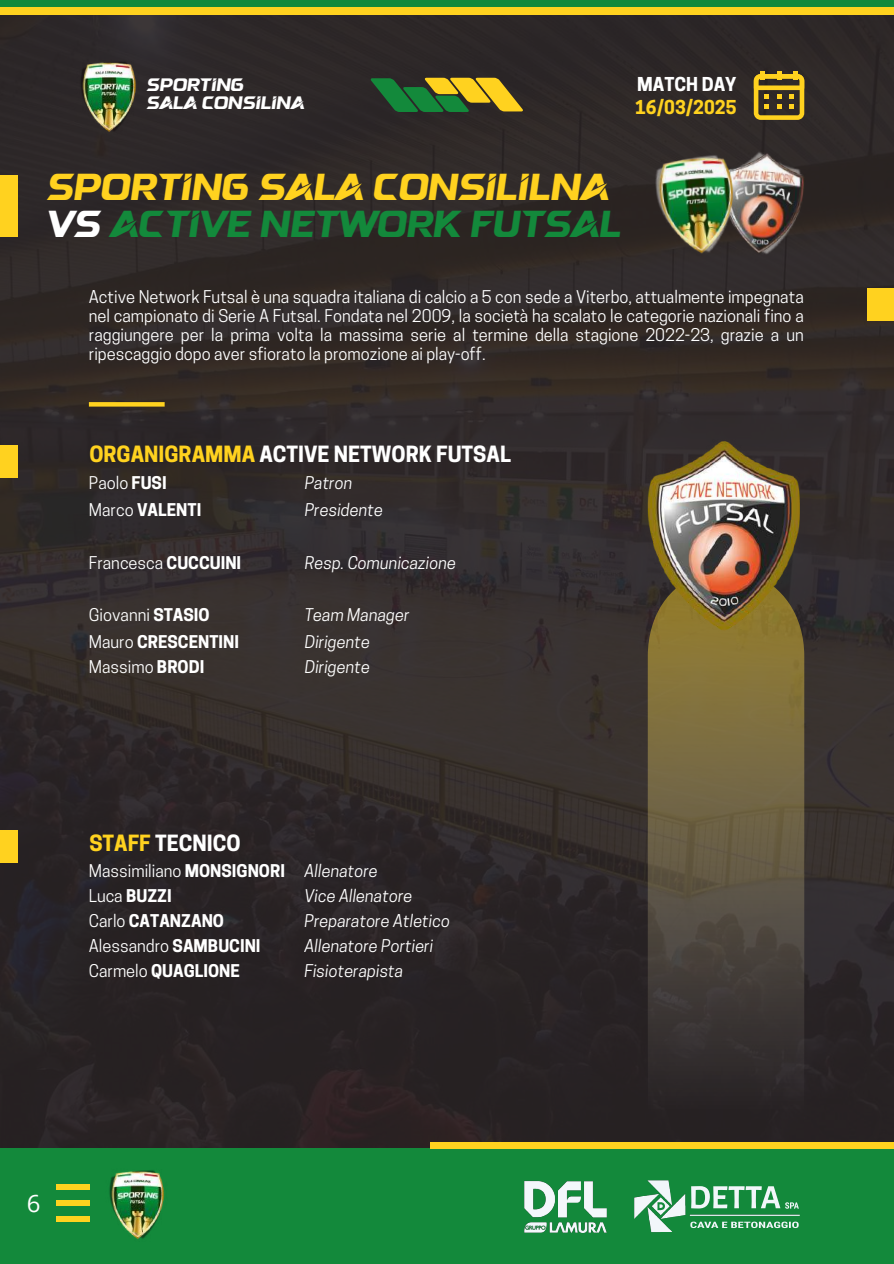
<style>
.page{position:relative;width:894px;height:1264px;background:#fff}
.page>*{position:absolute;margin:0;border:0;box-sizing:border-box;transform-origin:0 0}
.t1{font:37.5px/37.2px "Semakin";color:#ffd21f}
.t2{font:24px "Open Sans";color:#fff}
.t3{font:700 21px "Cooper Hewitt";color:#fff}
.t4{font:18px/18px "Semakin";color:#fff}
.t5{font:700 18px "Cooper Hewitt";color:#ffd21f}
.t6{font:700 18px "Cooper Hewitt";color:#fff}
.t7{font:16.5px/19.2px "Cooper Hewitt";color:#fff}
.t8{font:italic 16.5px "Cooper Hewitt";color:#fff}
.t9{font:700 16.5px "Cooper Hewitt";color:#fff}
.s1{color:#fff}
.s2{color:#13893b}
.s3{color:#ffd21f}
.s4{font-weight:700}
.s5{font-weight:400}
.s6{font-style:italic}
</style>
<div class="page">
<img style="left:0;top:15px;width:893px;height:1133px">
<div style="left:867px;top:288px;width:26px;height:32px;background:#ffd21f"></div>
<svg style="left:89px;top:402px;width:76px;height:4px"></svg>
<svg style="left:647px;top:570px;width:157px;height:544px;background:#5d523b"></svg>
<img style="left:647px;top:439px;width:156px;height:193px">
<div style="left:0;top:445px;width:17px;height:32px;background:#ffd21f"></div>
<div style="left:0;top:830px;width:17px;height:32px;background:#ffd21f"></div>
<div style="left:0;top:1148px;width:893px;height:115px;background:#13893b"></div>
<div style="left:56px;top:1216px;width:34px;height:5px;background:#ffd21f"></div>
<div style="left:56px;top:1200px;width:34px;height:5px;background:#ffd21f"></div>
<div style="left:56px;top:1184px;width:34px;height:5px;background:#ffd21f"></div>
<svg style="left:702px;top:1226px;width:96px;height:1px"></svg>
<svg style="left:702px;top:1186px;width:77px;height:16px"></svg>
<img style="left:702px;top:1202px;width:98px;height:24px">
<img style="left:634px;top:1180px;width:68px;height:53px">
<img style="left:642px;top:1187px;width:32px;height:38px">
<img style="left:524px;top:1181px;width:83px;height:52px">
<div style="left:429px;top:1142px;width:464px;height:6px;background:#ffd21f"></div>
<img style="left:109px;top:1170px;width:56px;height:70px">
<svg style="left:370px;top:78px;width:153px;height:34px;background:#687e2a"></svg>
<div style="left:0;top:175px;width:17px;height:61px;background:#ffd21f"></div>
<img style="left:747px;top:147px;width:72px;height:113px">
<img style="left:647px;top:143px;width:100px;height:119px">
<img style="left:76px;top:54px;width:66px;height:81px">
<div style="left:0;top:0;width:893px;height:15px;background:#ffd21f"></div>
<div style="left:0;top:0;width:893px;height:7px;background:#13893b"></div>
<div style="left:760px;top:72px;width:5px;height:8px;background:#ffd21f"></div>
<div style="left:776px;top:72px;width:5px;height:8px;background:#ffd21f"></div>
<div style="left:792px;top:72px;width:5px;height:8px;background:#ffd21f"></div>
<svg style="left:753px;top:74px;width:51px;height:46px;background:#927a23"></svg>
<p class="t4" style="left:146px;top:77px;width:159px">SPORTING<br>SALA CONSILINA</p>
<p class="t6" style="left:637px;top:77px;width:101px">MATCH DAY</p>
<p class="t5" style="left:635px;top:101px;width:103px">16/03/2025</p>
<h1 class="t1" style="left:46px;top:172px;width:576px">SPORTING SALA CONSILILNA<br><span class="s1">VS</span> <span class="s2">ACTIVE NETWORK FUTSAL</span></h1>
<p class="t7" style="left:89px;top:289px;width:716px;text-align:justify">Active Network Futsal è una squadra italiana di calcio a 5 con sede a Viterbo, attualmente impegnata nel campionato di Serie A Futsal. Fondata nel 2009, la società ha scalato le categorie nazionali fino a raggiungere per la prima volta la massima serie al termine della stagione 2022-23, grazie a un ripescaggio dopo aver sfiorato la promozione ai play-off.</p>
<p class="t3" style="left:89px;top:446px;width:423px"><span class="s3">ORGANIGRAMMA</span> ACTIVE NETWORK FUTSAL</p>
<p class="t7" style="left:89px;top:475px;width:79px">Paolo <span class="s4">FUSI</span></p>
<p class="t8" style="left:305px;top:476px;width:49px">Patron</p>
<p class="t9" style="left:89px;top:503px;width:114px"><span class="s5">Marco</span> VALENTI</p>
<p class="t8" style="left:305px;top:503px;width:80px">Presidente</p>
<p class="t7" style="left:89px;top:555px;width:154px">Francesca <span class="s4">CUCCUINI</span></p>
<p class="t8" style="left:305px;top:556px;width:153px">Resp. Comunicazione</p>
<p class="t7" style="left:89px;top:607px;width:122px">Giovanni <span class="s4">STASIO</span></p>
<p class="t8" style="left:305px;top:608px;width:106px">Team Manager</p>
<p class="t9" style="left:89px;top:635px;width:152px"><span class="s5">Mauro</span> CRESCENTINI</p>
<p class="t8" style="left:305px;top:635px;width:67px">Dirigente</p>
<p class="t7" style="left:89px;top:659px;width:117px">Massimo <span class="s4">BRODI</span></p>
<p class="t8" style="left:305px;top:661px;width:67px">Dirigente</p>
<p class="t3" style="left:89px;top:835px;width:153px"><span class="s3">STAFF</span> TECNICO</p>
<p class="t7" style="left:89px;top:860px;width:290px;line-height:24.8px">Massimiliano <span class="s4">MONSIGNORI</span> <span class="s6">Allenatore<br></span>Luca <span class="s4">BUZZI</span></p>
<p class="t8" style="left:304px;top:889px;width:109px">Vice Allenatore</p>
<p class="t9" style="left:89px;top:915px;width:137px"><span class="s5">Carlo</span> CATANZANO</p>
<p class="t8" style="left:304px;top:915px;width:147px">Preparatore Atletico</p>
<p class="t7" style="left:89px;top:938px;width:173px">Alessandro <span class="s4">SAMBUCINI</span></p>
<p class="t8" style="left:304px;top:939px;width:130px">Allenatore Portieri</p>
<p class="t9" style="left:89px;top:964px;width:152px"><span class="s5">Carmelo</span> QUAGLIONE</p>
<p class="t8" style="left:304px;top:964px;width:100px">Fisioterapista</p>
<h2 class="t2" style="left:27px;top:1186px;width:15px">6</h2>
</div>
